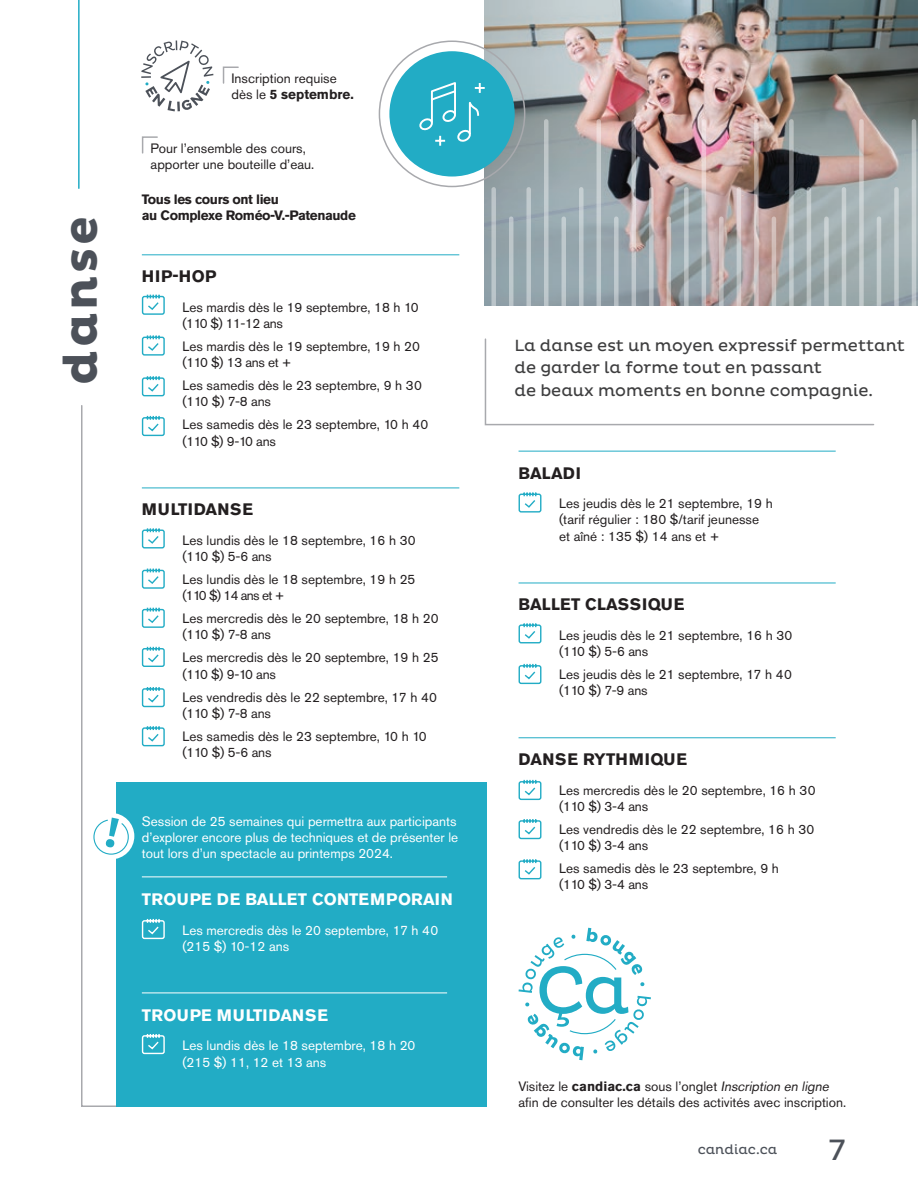
<style>
.page{position:relative;width:918px;height:1188px;background:#fff}
.page>*{position:absolute;margin:0;border:0;box-sizing:border-box;transform-origin:0 0}
.SECTION{font:700 48px "Pluto";letter-spacing:.06em;color:#4c5159}
.t1{font:30px "Pluto";color:#4c5159}
.t2{font:16.5px/22.5px "Pluto";color:#3e3e3f}
.TITRE_ACTIVITES_danse{font:700 16.5px "Akzidenz Grotesk Pro";letter-spacing:.01em;color:#231f20}
.TITRE_ACTIVITES_danse-2{font:700 16.5px "Akzidenz Grotesk Pro";letter-spacing:.01em;color:#fff}
.TITRE_ACTIVITES_danse-3{font:700 16.5px "Akzidenz Grotesk Pro";letter-spacing:.05em;color:#231f20}
.DATE_ACTIVITES{font:13.5px/16.2px "Akzidenz Grotesk Pro";color:#231f20}
.DATE_ACTIVITES-2{font:13.5px/16.2px "Akzidenz Grotesk Pro";color:#fff}
.TEXTE_ACTIVITES{font:13.5px/16.2px "Akzidenz Grotesk Pro";color:#231f20}
.DATE_ACTIVITES-3{font:700 13.5px/16.2px "Akzidenz Grotesk Pro";letter-spacing:-.03em;color:#231f20}
.t3{font:13.5px "Pluto";color:#4c5159}
.s1{font-weight:700}
.s2{font-style:italic}
</style>
<div class="page">
<img style="left:485px;top:0;width:433px;height:306px">
<div style="left:491px;top:189px;width:5px;height:225px;background:#bbc5c9"></div>
<svg style="left:649px;top:189px;width:5px;height:117px"></svg>
<hr style="left:807px;top:189px;width:4px;height:225px;background:#c2cacb">
<div style="left:526px;top:189px;width:5px;height:225px;background:#bdc9cc"></div>
<svg style="left:684px;top:189px;width:5px;height:117px"></svg>
<hr style="left:842px;top:189px;width:4px;height:225px;background:#c5cccd">
<div style="left:579px;top:189px;width:5px;height:225px;background:#becace"></div>
<svg style="left:737px;top:189px;width:4px;height:117px"></svg>
<div style="left:894px;top:189px;width:5px;height:225px;background:#c8cfd1"></div>
<svg style="left:632px;top:121px;width:4px;height:185px"></svg>
<svg style="left:789px;top:121px;width:5px;height:185px"></svg>
<hr style="left:544px;top:121px;width:4px;height:311px;background:#bfc9cc">
<svg style="left:702px;top:121px;width:4px;height:185px"></svg>
<svg style="left:859px;top:121px;width:5px;height:185px"></svg>
<svg style="left:597px;top:121px;width:4px;height:185px"></svg>
<svg style="left:754px;top:121px;width:5px;height:185px"></svg>
<svg style="left:912px;top:121px;width:4px;height:185px"></svg>
<div style="left:614px;top:219px;width:5px;height:177px;background:#bec8cd"></div>
<svg style="left:772px;top:219px;width:4px;height:87px"></svg>
<hr style="left:509px;top:219px;width:4px;height:177px;background:#bdc7cb">
<svg style="left:667px;top:219px;width:4px;height:87px"></svg>
<div style="left:824px;top:219px;width:5px;height:177px;background:#c2c9cb"></div>
<hr style="left:562px;top:219px;width:4px;height:177px;background:#bec9cd">
<svg style="left:719px;top:219px;width:5px;height:87px"></svg>
<hr style="left:877px;top:219px;width:4px;height:177px;background:#c5cdcf">
<hr style="left:78px;top:0;width:2px;height:188px;background:#22acc5">
<div style="left:471px;top:306px;width:447px;height:119px;background:#fff"></div>
<svg style="left:484px;top:338px;width:391px;height:88px"></svg>
<div style="left:389px;top:51px;width:126px;height:126px;background:#22acc5;border-radius:50%"></div>
<svg style="left:419px;top:82px;width:66px;height:64px"></svg>
<svg style="left:141px;top:40px;width:72px;height:71px"></svg>
<svg style="left:222px;top:66px;width:17px;height:18px"></svg>
<svg style="left:141px;top:136px;width:17px;height:18px"></svg>
<hr style="left:519px;top:451px;width:317px;height:1px;background:#22acc5">
<hr style="left:519px;top:583px;width:317px;height:1px;background:#22acc5">
<hr style="left:519px;top:737px;width:317px;height:1px;background:#22acc5">
<svg style="left:141px;top:294px;width:24px;height:21px"></svg>
<svg style="left:141px;top:335px;width:24px;height:21px"></svg>
<svg style="left:141px;top:376px;width:24px;height:21px"></svg>
<svg style="left:141px;top:415px;width:24px;height:22px"></svg>
<svg style="left:518px;top:492px;width:24px;height:21px"></svg>
<svg style="left:518px;top:623px;width:24px;height:21px"></svg>
<svg style="left:518px;top:663px;width:24px;height:22px"></svg>
<svg style="left:518px;top:779px;width:24px;height:22px"></svg>
<svg style="left:518px;top:819px;width:24px;height:21px"></svg>
<svg style="left:518px;top:859px;width:24px;height:21px"></svg>
<svg style="left:141px;top:528px;width:24px;height:21px"></svg>
<svg style="left:141px;top:568px;width:24px;height:21px"></svg>
<svg style="left:141px;top:607px;width:24px;height:21px"></svg>
<svg style="left:141px;top:646px;width:24px;height:21px"></svg>
<svg style="left:141px;top:687px;width:24px;height:21px"></svg>
<svg style="left:141px;top:726px;width:24px;height:21px"></svg>
<svg style="left:519px;top:928px;width:132px;height:132px"></svg>
<div style="left:117px;top:782px;width:370px;height:325px;background:#22acc5"></div>
<hr style="left:142px;top:254px;width:317px;height:1px;background:#22acc5">
<hr style="left:142px;top:488px;width:317px;height:1px;background:#22acc5">
<svg style="left:141px;top:1034px;width:24px;height:21px"></svg>
<svg style="left:141px;top:919px;width:24px;height:21px"></svg>
<hr style="left:142px;top:993px;width:305px;height:1px;background:#fff">
<hr style="left:142px;top:877px;width:305px;height:1px;background:#fff">
<div style="left:88px;top:813px;width:46px;height:46px;background:#fff;border-radius:50%"></div>
<svg style="left:81px;top:405px;width:48px;height:702px"></svg>
<p class="SECTION" style="left:53px;top:385px;width:170px;rotate:-90deg">danse</p>
<p class="TEXTE_ACTIVITES" style="left:232px;top:70px;width:124px">Inscription requise dès le <span class="s1">5 septembre.</span></p>
<p class="TEXTE_ACTIVITES" style="left:151px;top:140px;width:165px">Pour l’ensemble des cours, apporter une bouteille d’eau.</p>
<p class="DATE_ACTIVITES-3" style="left:142px;top:191px;width:216px">Tous les cours ont lieu<br>au Complexe Roméo-V.-Patenaude</p>
<p class="TITRE_ACTIVITES_danse" style="left:142px;top:266px;width:76px">HIP-HOP</p>
<p class="DATE_ACTIVITES" style="left:182px;top:299px;width:238px">Les mardis dès le 19 septembre, 18 h 10 (110 $) 11-12 ans</p>
<p class="DATE_ACTIVITES" style="left:182px;top:338px;width:239px">Les mardis dès le 19 septembre, 19 h 20 (110 $) 13 ans et +</p>
<p class="DATE_ACTIVITES" style="left:182px;top:377px;width:241px">Les samedis dès le 23 septembre, 9 h 30 (110 $) 7-8 ans</p>
<p class="DATE_ACTIVITES" style="left:182px;top:416px;width:248px">Les samedis dès le 23 septembre, 10 h 40 (110 $) 9-10 ans</p>
<p class="TITRE_ACTIVITES_danse-3" style="left:142px;top:499px;width:113px">MULTIDANSE</p>
<p class="DATE_ACTIVITES" style="left:182px;top:532px;width:235px">Les lundis dès le 18 septembre, 16 h 30 (110 $) 5-6 ans</p>
<p class="DATE_ACTIVITES" style="left:182px;top:571px;width:235px">Les lundis dès le 18 septembre, 19 h 25 (110 $) 14 ans et +</p>
<p class="DATE_ACTIVITES" style="left:182px;top:610px;width:258px">Les mercredis dès le 20 septembre, 18 h 20 (110 $) 7-8 ans</p>
<p class="DATE_ACTIVITES" style="left:182px;top:650px;width:258px">Les mercredis dès le 20 septembre, 19 h 25 (110 $) 9-10 ans</p>
<p class="DATE_ACTIVITES" style="left:182px;top:689px;width:256px">Les vendredis dès le 22 septembre, 17 h 40 (110 $) 7-8 ans</p>
<p class="DATE_ACTIVITES" style="left:182px;top:728px;width:246px">Les samedis dès le 23 septembre, 10 h 10 (110 $) 5-6 ans</p>
<p class="DATE_ACTIVITES-2" style="left:142px;top:813px;width:318px">Session de 25 semaines qui permettra aux participants d’explorer encore plus de techniques et de présenter le tout lors d’un spectacle au printemps 2024.</p>
<p class="TITRE_ACTIVITES_danse-2" style="left:142px;top:889px;width:313px">TROUPE DE BALLET CONTEMPORAIN</p>
<p class="DATE_ACTIVITES-2" style="left:182px;top:922px;width:257px">Les mercredis dès le 20 septembre, 17 h 40 (215 $) 10-12 ans</p>
<p class="TITRE_ACTIVITES_danse-2" style="left:142px;top:1004px;width:188px">TROUPE MULTIDANSE</p>
<p class="DATE_ACTIVITES-2" style="left:182px;top:1037px;width:235px">Les lundis dès le 18 septembre, 18 h 20 (215 $) 11, 12 et 13 ans</p>
<p class="t2" style="left:515px;top:334px;width:392px">La danse est un moyen expressif permettant de garder la forme tout en passant<br>de beaux moments en bonne compagnie.</p>
<p class="TITRE_ACTIVITES_danse" style="left:519px;top:462px;width:64px">BALADI</p>
<p class="DATE_ACTIVITES" style="left:559px;top:495px;width:215px">Les jeudis dès le 21 septembre, 19 h (tarif régulier : 180 $/tarif jeunesse et aîné : 135 $) 14 ans et +</p>
<p class="TITRE_ACTIVITES_danse" style="left:519px;top:594px;width:167px">BALLET CLASSIQUE</p>
<p class="DATE_ACTIVITES" style="left:559px;top:627px;width:235px">Les jeudis dès le 21 septembre, 16 h 30 (110 $) 5-6 ans</p>
<p class="DATE_ACTIVITES" style="left:559px;top:666px;width:234px">Les jeudis dès le 21 septembre, 17 h 40 (110 $) 7-9 ans</p>
<p class="TITRE_ACTIVITES_danse" style="left:519px;top:749px;width:170px">DANSE RYTHMIQUE</p>
<p class="DATE_ACTIVITES" style="left:559px;top:782px;width:258px">Les mercredis dès le 20 septembre, 16 h 30 (110 $) 3-4 ans</p>
<p class="DATE_ACTIVITES" style="left:559px;top:821px;width:257px">Les vendredis dès le 22 septembre, 16 h 30 (110 $) 3-4 ans</p>
<p class="DATE_ACTIVITES" style="left:559px;top:860px;width:221px">Les samedis dès le 23 septembre, 9 h (110 $) 3-4 ans</p>
<p class="TEXTE_ACTIVITES" style="left:519px;top:1078px;width:329px">Visitez le <span class="s1">candiac.ca</span> sous l’onglet <span class="s2">Inscription en ligne </span>afin de consulter les détails des activités avec inscription.</p>
<p class="t3" style="left:698px;top:1142px;width:81px">candiac.ca</p>
<h2 class="t1" style="left:829px;top:1133px;width:18px">7</h2>
</div>
